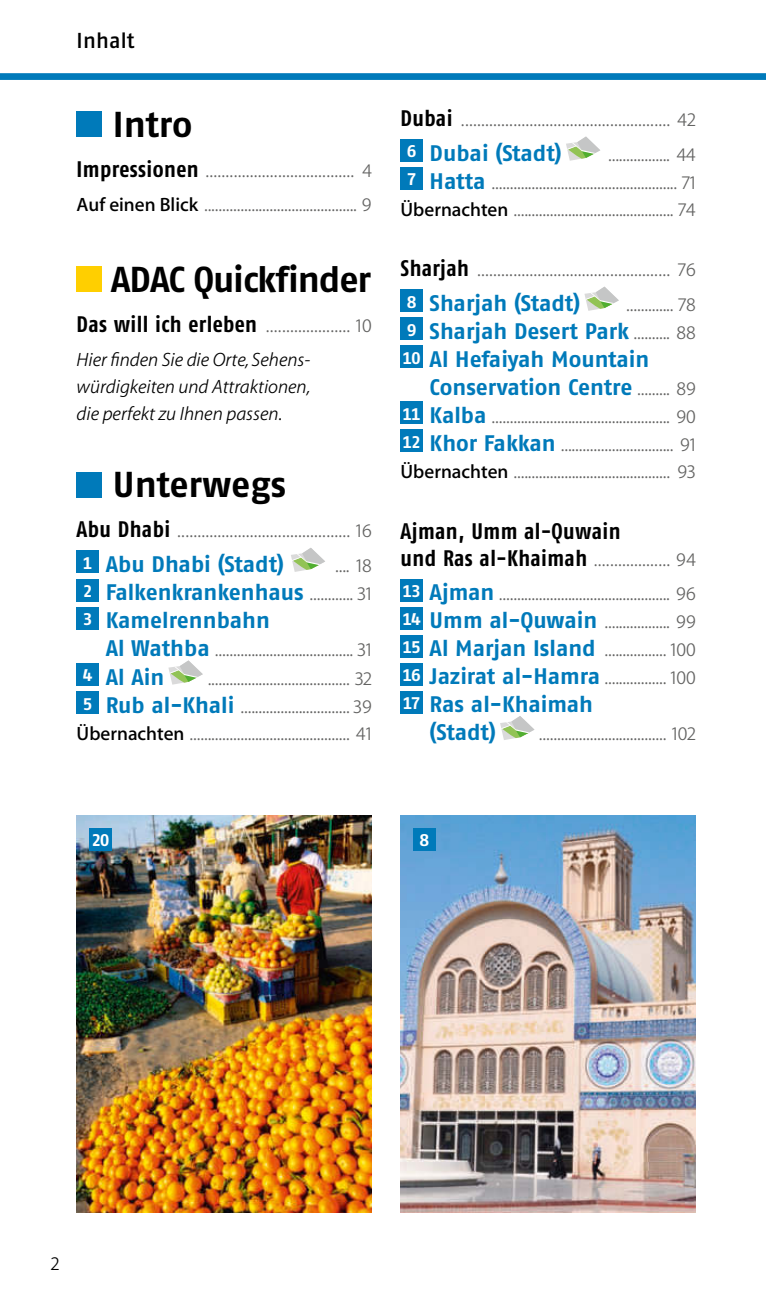
<style>
.page{position:relative;width:766px;height:1308px;background:#fff}
.page>*{position:absolute;margin:0;border:0;box-sizing:border-box;transform-origin:0 0}
.t1{font:700 36px "Fago Pro";letter-spacing:-.015em;color:#000}
.t2{font:700 22.5px/27.9px "Fago Pro";color:#007aba}
.t3{font:700 condensed 22.5px "Fago Pro";letter-spacing:.02em;color:#000}
.t4{font:500 21.6px "Fago Pro K";letter-spacing:.01em;color:#000}
.t5{font:300 19.35px/27.4px "ADAC Myriad OT";color:#636362}
.t6{font:italic 300 19.35px/33.8px "ADAC Myriad OT";color:#000}
.t7{font:300 19.35px "ADAC Myriad OT";color:#000}
.t8{font:700 16.88px "Fago Pro K";color:#fff}
.s1{font-family:"Fago Pro";font-weight:700;font-stretch:condensed;font-size:22.5px;color:#000}
.s2{font-weight:700;color:#000}
.s3{font-family:"Fago Pro";font-weight:700;font-style:normal;font-stretch:condensed;font-size:22.5px}
.s4{font-style:normal;color:#636362}
.s5{font-family:"Fago Pro K";font-size:16.88px;color:#fff}
.s6{font-family:"ADAC Myriad OT";font-weight:300;font-size:19.35px;color:#636362}
.s7{font-family:"Fago Pro";font-weight:700;font-size:22.5px;color:#007aba}
</style>
<div class="page">
<div style="left:0;top:73px;width:765px;height:7px;background:#007aba"></div>
<div style="left:77px;top:112px;width:25px;height:25px;background:#007aba"></div>
<div style="left:77px;top:267px;width:25px;height:25px;background:#ffcf00"></div>
<div style="left:77px;top:472px;width:25px;height:25px;background:#007aba"></div>
<div style="left:77px;top:551px;width:22px;height:22px;background:#007aba"></div>
<svg style="left:291px;top:548px;width:34px;height:24px"></svg>
<div style="left:77px;top:579px;width:22px;height:22px;background:#007aba"></div>
<div style="left:77px;top:607px;width:22px;height:22px;background:#007aba"></div>
<div style="left:77px;top:663px;width:22px;height:23px;background:#007aba"></div>
<svg style="left:168px;top:660px;width:35px;height:24px"></svg>
<div style="left:77px;top:691px;width:22px;height:23px;background:#007aba"></div>
<div style="left:400px;top:139px;width:23px;height:23px;background:#007aba"></div>
<svg style="left:566px;top:136px;width:34px;height:25px"></svg>
<div style="left:400px;top:167px;width:23px;height:23px;background:#007aba"></div>
<div style="left:400px;top:290px;width:23px;height:22px;background:#007aba"></div>
<svg style="left:584px;top:286px;width:34px;height:25px"></svg>
<div style="left:400px;top:318px;width:23px;height:22px;background:#007aba"></div>
<div style="left:400px;top:346px;width:23px;height:22px;background:#007aba"></div>
<div style="left:400px;top:402px;width:23px;height:22px;background:#007aba"></div>
<div style="left:400px;top:430px;width:23px;height:22px;background:#007aba"></div>
<div style="left:400px;top:579px;width:23px;height:22px;background:#007aba"></div>
<div style="left:400px;top:607px;width:23px;height:22px;background:#007aba"></div>
<div style="left:400px;top:635px;width:23px;height:22px;background:#007aba"></div>
<div style="left:400px;top:663px;width:23px;height:22px;background:#007aba"></div>
<div style="left:400px;top:691px;width:23px;height:22px;background:#007aba"></div>
<svg style="left:500px;top:716px;width:34px;height:24px"></svg>
<img style="left:400px;top:815px;width:295px;height:397px">
<img style="left:77px;top:815px;width:295px;height:397px">
<div style="left:89px;top:828px;width:23px;height:22px;background:#007aba"></div>
<div style="left:413px;top:828px;width:22px;height:22px;background:#007aba"></div>
<p class="t4" style="left:77px;top:30px;width:60px">Inhalt</p>
<h1 class="t1" style="left:113px;top:105px;width:81px">Intro</h1>
<p class="t5" style="left:77px;top:154px;width:296px;line-height:33.8px"><span class="s1">Impressionen</span> ..................................... 4<br><span class="s2">Auf einen Blick</span> .......................................... 9</p>
<h1 class="t1" style="left:111px;top:260px;width:262px">ADAC Quickfinder</h1>
<p class="t6" style="left:77px;top:310px;width:296px"><span class="s3">Das will ich erleben</span> <span class="s4">..................... 10<br></span>Hier finden Sie die Orte, Sehens-</p>
<p class="t6" style="left:77px;top:375px;width:235px;line-height:27.2px">würdigkeiten und Attrak tionen, die perfekt zu Ihnen passen.</p>
<h1 class="t1" style="left:113px;top:465px;width:175px">Unterwegs</h1>
<p class="t5" style="left:77px;top:518px;width:296px"><span class="s1">Abu Dhabi</span> ........................................... 16</p>
<p class="t2" style="left:83px;top:550px;width:203px"><span class="s5">1</span> Abu Dhabi (Stadt)</p>
<p class="t5" style="left:335px;top:552px;width:38px">.... 18</p>
<p class="t2" style="left:83px;top:578px;width:290px"><span class="s5">2</span> Falkenkrankenhaus <span class="s6">............ 31<br></span><span class="s5">3</span> Kamelrennbahn</p>
<p class="t5" style="left:106px;top:637px;width:267px"><span class="s7">Al Wathba</span> ...................................... 31</p>
<p class="t2" style="left:83px;top:663px;width:83px"><span class="s5">4</span> Al Ain</p>
<p class="t5" style="left:77px;top:665px;width:296px;text-align:right">....................................... 32<br><sup>5</sup> <span class="s7">Rub al-Khali</span> .............................. 39<br><span class="s2">Übernachten</span> ............................................ 41</p>
<p class="t5" style="left:400px;top:107px;width:296px"><span class="s1">Dubai</span> .................................................... 42</p>
<p class="t2" style="left:406px;top:139px;width:156px"><span class="s5">6</span> Dubai (Stadt)</p>
<p class="t5" style="left:400px;top:141px;width:296px;text-align:right">................. 44<br><sup>7</sup> <span class="s7">Hatta</span> ................................................... 71<br><span class="s2">Übernachten</span> ............................................ 74</p>
<p class="t5" style="left:400px;top:257px;width:296px"><span class="s1">Sharjah</span> ................................................ 76</p>
<p class="t2" style="left:406px;top:289px;width:175px"><span class="s5">8</span> Sharjah (Stadt)</p>
<p class="t5" style="left:626px;top:291px;width:71px">............. 78</p>
<p class="t2" style="left:402px;top:317px;width:294px"><span class="s5">9</span> Sharjah Desert Park <span class="s6">.......... 88<br></span><span class="s5">10</span> Al Hefaiyah Mountain</p>
<p class="t2" style="left:429px;top:373px;width:267px">Conservation Centre <span class="s6">......... 89</span></p>
<p class="t5" style="left:400px;top:403px;width:296px;text-align:justify"><sup>11</sup> <span class="s7">Kalba</span> ................................................. 90<br><sup>12</sup> <span class="s7">Khor Fakkan</span> ............................... 91<br><span class="s2">Übernachten</span> ........................................... 93</p>
<p class="t3" style="left:400px;top:520px;width:221px">Ajman, Umm al-Quwain</p>
<p class="t5" style="left:400px;top:543px;width:296px;line-height:34.4px"><span class="s1">und Ras al-Khaimah</span> ................... 94<br><sup>13</sup> <span class="s7">Ajman</span> ............................................... 96</p>
<p class="t5" style="left:402px;top:608px;width:295px;text-align:justify"><sup>14</sup> <span class="s7">Umm al-Quwain</span> .................. 99<br><sup>15</sup> <span class="s7">Al Marjan Island</span> ................. 100<br><sup>16</sup> <span class="s7">Jazirat al-Hamra</span> ................. 100</p>
<p class="t2" style="left:429px;top:690px;width:165px;text-indent:-27px"><span class="s5">17</span> Ras al-Khaimah (Stadt)</p>
<p class="t5" style="left:538px;top:720px;width:158px">................................... 102</p>
<p class="t8" style="left:91px;top:830px;width:20px">20</p>
<p class="t8" style="left:419px;top:830px;width:11px">8</p>
<p class="t7" style="left:51px;top:1253px;width:10px">2</p>
</div>
